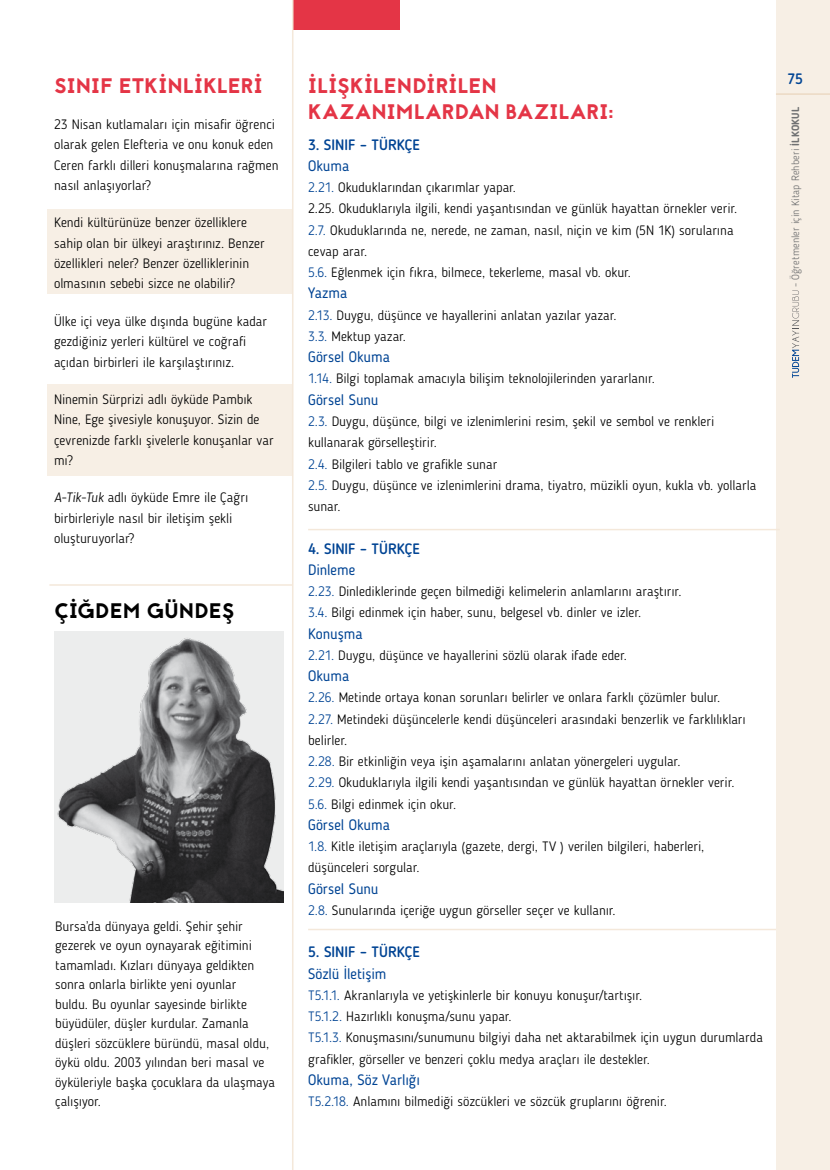
<style>
.page{position:relative;width:830px;height:1170px;background:#fff}
.page>*{position:absolute;margin:0;border:0;box-sizing:border-box;transform-origin:0 0}
.t1{font:21px/25.2px "Jaapokki";letter-spacing:.005em;color:#e43546}
.t2{font:21px "Jaapokki";letter-spacing:.01em;color:#000}
.t3{font:15px "Blogger Sans";letter-spacing:-.005em;color:#004494}
.t4{font:500 15px "Blogger Sans";color:#004494}
.t5{font:300 13.5px/21.3px "Blogger Sans";color:#000}
.t6{font:300 10.5px "Blogger Sans";letter-spacing:.01em;color:#707172}
.s1{font-style:italic}
.s2{color:#004494}
.s3{font-weight:700}
</style>
<div class="page">
<div style="left:775px;top:0;width:54px;height:1169px;background:#f7efe5"></div>
<hr style="left:775px;top:93px;width:54px;height:2px;background:#f4e8da">
<svg style="left:792px;top:290px;width:6px;height:88px"></svg>
<img style="left:54px;top:631px;width:229px;height:271px">
<div style="left:48px;top:209px;width:244px;height:85px;background:#f7efe5"></div>
<div style="left:48px;top:384px;width:244px;height:91px;background:#f7efe5"></div>
<div style="left:293px;top:0;width:106px;height:30px;background:#e43546"></div>
<hr style="left:292px;top:0;width:1px;height:1169px;background:#f4e8da">
<hr style="left:308px;top:928px;width:467px;height:2px;background:#f4e8da">
<hr style="left:49px;top:584px;width:243px;height:1px;background:#f4e8da">
<hr style="left:308px;top:529px;width:471px;height:1px;background:#f4e8da">
<h1 class="t1" style="left:54px;top:74px;width:210px">SINIF ETKİNLİKLERİ</h1>
<p class="t5" style="left:54px;top:114px;width:226px;line-height:20.4px">23 Nisan kutlamaları için misafir öğrenci olarak gelen Elefteria ve onu konuk eden Ceren farklı dilleri konuşmalarına rağmen nasıl anlaşıyorlar?</p>
<p class="t5" style="left:54px;top:212px;width:212px;line-height:20.4px">Kendi kültürünüze benzer özelliklere sahip olan bir ülkeyi araştırınız. Benzer özellikleri neler? Benzer özelliklerinin olmasının sebebi sizce ne olabilir?</p>
<p class="t5" style="left:54px;top:311px;width:214px;line-height:20.4px">Ülke içi veya ülke dışında bugüne kadar gezdiğiniz yerleri kültürel ve coğrafi açıdan birbirleri ile karşılaştırınız.</p>
<p class="t5" style="left:54px;top:389px;width:221px;line-height:20.4px">Ninemin Sürprizi adlı öyküde Pambık<br>Nine, Ege şivesiyle konuşuyor. Sizin de çevrenizde farklı şivelerle konuşanlar var mı?</p>
<p class="t5" style="left:54px;top:487px;width:196px;line-height:20.4px"><span class="s1">A-Tik-Tuk</span> adlı öyküde Emre ile Çağrı birbirleriyle nasıl bir iletişim şekli oluşturuyorlar?</p>
<h1 class="t2" style="left:54px;top:596px;width:181px">ÇİĞDEM GÜNDEŞ</h1>
<p class="t5" style="left:55px;top:916px;width:221px;line-height:19.5px">Bursa’da dünyaya geldi. Şehir şehir gezerek ve oyun oynayarak eğitimini tamamladı. Kızları dünyaya geldikten sonra onlarla birlikte yeni oyunlar<br>buldu. Bu oyunlar sayesinde birlikte büyüdüler, düşler kurdular. Zamanla düşleri sözcüklere büründü, masal oldu, öykü oldu. 2003 yılından beri masal ve öyküleriyle başka çocuklara da ulaşmaya çalışıyor.</p>
<h1 class="t1" style="left:308px;top:74px;width:306px">İLİŞKİLENDİRİLEN<br>KAZANIMLARDAN BAZILARI:</h1>
<p class="t4" style="left:308px;top:135px;width:113px">3. SINIF – TÜRKÇE</p>
<p class="t3" style="left:308px;top:157px;width:43px">Okuma</p>
<p class="t5" style="left:308px;top:177px;width:430px"><span class="s2">2.21.</span> Okuduklarından çıkarımlar yapar.<br>2.25. Okuduklarıyla ilgili, kendi yaşantısından ve günlük hayattan örnekler verir.<br><span class="s2">2.7.</span> Okuduklarında ne, nerede, ne zaman, nasıl, niçin ve kim (5N 1K) sorularına cevap arar.<br><span class="s2">5.6.</span> Eğlenmek için fıkra, bilmece, tekerleme, masal vb. okur.</p>
<p class="t3" style="left:308px;top:284px;width:41px">Yazma</p>
<p class="t5" style="left:308px;top:304px;width:310px"><span class="s2">2.13.</span> Duygu, düşünce ve hayallerini anlatan yazılar yazar.<br><span class="s2">3.3.</span> Mektup yazar.</p>
<p class="t3" style="left:308px;top:348px;width:83px">Görsel Okuma</p>
<p class="t5" style="left:308px;top:368px;width:348px"><span class="s2">1.14.</span> Bilgi toplamak amacıyla bilişim teknolojilerinden yararlanır.</p>
<p class="t3" style="left:308px;top:390px;width:72px">Görsel Sunu</p>
<p class="t5" style="left:308px;top:410px;width:449px"><span class="s2">2.3.</span> Duygu, düşünce, bilgi ve izlenimlerini resim, şekil ve sembol ve renkleri kullanarak görselleştirir.<br><span class="s2">2.4.</span> Bilgileri tablo ve grafikle sunar<br><span class="s2">2.5.</span> Duygu, düşünce ve izlenimlerini drama, tiyatro, müzikli oyun, kukla vb. yollarla sunar.</p>
<p class="t4" style="left:308px;top:539px;width:113px">4. SINIF – TÜRKÇE</p>
<p class="t3" style="left:308px;top:560px;width:49px">Dinleme</p>
<p class="t5" style="left:308px;top:580px;width:374px"><span class="s2">2.23.</span> Dinlediklerinde geçen bilmediği kelimelerin anlamlarını araştırır.<br><span class="s2">3.4.</span> Bilgi edinmek için haber, sunu, belgesel vb. dinler ve izler.</p>
<p class="t3" style="left:308px;top:624px;width:56px">Konuşma</p>
<p class="t5" style="left:308px;top:644px;width:320px"><span class="s2">2.21.</span> Duygu, düşünce ve hayallerini sözlü olarak ifade eder.</p>
<p class="t3" style="left:308px;top:667px;width:43px">Okuma</p>
<p class="t5" style="left:308px;top:687px;width:439px"><span class="s2">2.26.</span> Metinde ortaya konan sorunları belirler ve onlara farklı çözümler bulur.<br><span class="s2">2.27.</span> Metindeki düşüncelerle kendi düşünceleri arasındaki benzerlik ve farklılıkları belirler.<br><span class="s2">2.28.</span> Bir etkinliğin veya işin aşamalarını anlatan yönergeleri uygular.<br><span class="s2">2.29.</span> Okuduklarıyla ilgili kendi yaşantısından ve günlük hayattan örnekler verir.<br><span class="s2">5.6.</span> Bilgi edinmek için okur.</p>
<p class="t3" style="left:308px;top:815px;width:83px">Görsel Okuma</p>
<p class="t5" style="left:308px;top:835px;width:397px"><span class="s2">1.8.</span> Kitle iletişim araçlarıyla (gazete, dergi, TV ) verilen bilgileri, haberleri, düşünceleri sorgular.</p>
<p class="t3" style="left:308px;top:879px;width:72px">Görsel Sunu</p>
<p class="t5" style="left:308px;top:899px;width:309px"><span class="s2">2.8.</span> Sunularında içeriğe uygun görseller seçer ve kullanır.</p>
<p class="t4" style="left:308px;top:943px;width:113px">5. SINIF – TÜRKÇE</p>
<p class="t3" style="left:308px;top:964px;width:80px">Sözlü İletişim</p>
<p class="t5" style="left:308px;top:984px;width:456px"><span class="s2">T5.1.1.</span> Akranlarıyla ve yetişkinlerle bir konuyu konuşur/tartışır.<br><span class="s2">T5.1.2.</span> Hazırlıklı konuşma/sunu yapar.<br><span class="s2">T5.1.3.</span> Konuşmasını/sunumunu bilgiyi daha net aktarabilmek için uygun durumlarda grafikler, görseller ve benzeri çoklu medya araçları ile destekler.</p>
<p class="t3" style="left:308px;top:1070px;width:113px">Okuma, Söz Varlığı</p>
<p class="t5" style="left:308px;top:1090px;width:360px"><span class="s2">T5.2.18.</span> Anlamını bilmediği sözcükleri ve sözcük gruplarını öğrenir.</p>
<p class="t4" style="left:787px;top:69px;width:17px">75</p>
<p class="t6" style="left:788px;top:287px;width:182px;rotate:-90deg">- Öğretmenler için Kitap Rehberi <span class="s3">İLKOKUL</span></p>
</div>
